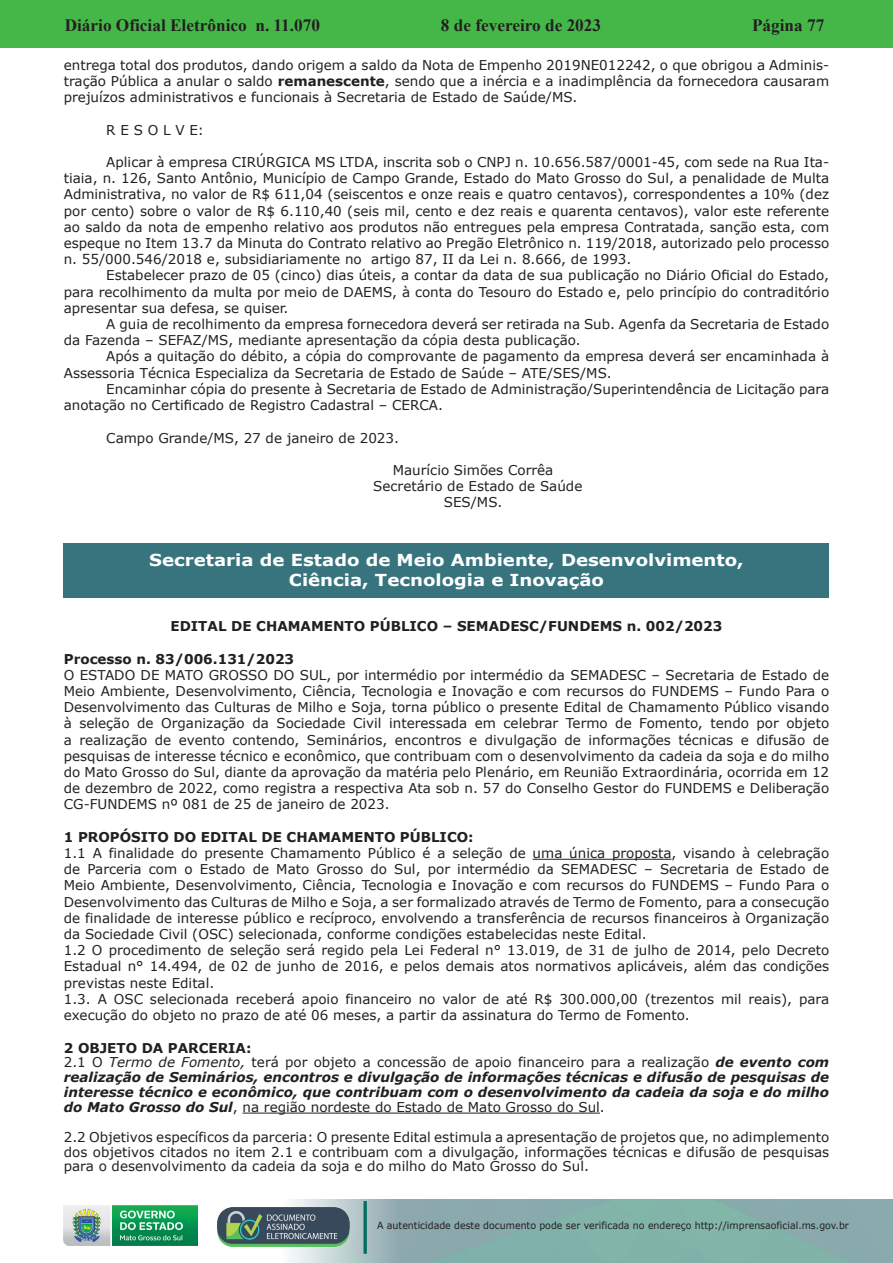
<style>
.page{position:relative;width:893px;height:1263px;background:#fff}
.page>*{position:absolute;margin:0;border:0;box-sizing:border-box;transform-origin:0 0}
.t1{font:700 17.25px "Times New Roman";color:#231f20}
.Atos_Normativos_das{font:700 16.5px "Verdana";color:#fff;scale:1.1 1}
.Título_5{font:13.5px/16.2px "Verdana";color:#231f20;text-align:justify}
.Normal_wrd_19{font:13.5px/16.2px "Verdana";color:#231f20}
.Parágrafo_da_Lista{font:italic 700 13.5px/14.9px "Verdana";color:#231f20;text-align:justify}
.inicio{font:13.5px/16.2px "Verdana";color:#231f20;text-align:justify}
.Parágrafo_da_Lista-2{font:13.5px/14.9px "Verdana";color:#231f20;text-align:justify}
.Título_5-2{font:700 13.5px "Verdana";color:#231f20}
.t2{font:9.9px "Verdana";color:#231f20;scale:.95 1}
.s1{font-weight:700}
.s2{font-weight:400;font-style:normal}
.s3{font-weight:400}
</style>
<div class="page">
<div style="left:0;top:0;width:893px;height:48px;background:#45b749"></div>
<img style="left:63px;top:1199px;width:830px;height:64px">
<img style="left:364px;top:1202px;width:2px;height:51px">
<img style="left:218px;top:1207px;width:132px;height:39px">
<img style="left:64px;top:1205px;width:134px;height:41px">
<hr style="left:533px;top:859px;width:138px;height:1px;background:#231f20">
<hr style="left:243px;top:1113px;width:357px;height:1px;background:#231f20">
<div style="left:64px;top:543px;width:765px;height:54px;background:#37747e"></div>
<p class="t1" style="left:65px;top:13px;width:257px">Diário Oficial Eletrônico n. 11.070</p>
<p class="t1" style="left:441px;top:13px;width:162px">8 de fevereiro de 2023</p>
<p class="t1" style="left:752px;top:13px;width:74px">Página 77</p>
<p class="inicio" style="left:64px;top:57px;width:767px">entrega total dos produtos, dando origem a saldo da Nota de Empenho 2019NE012242, o que obrigou a Adminis&shy;tração Pública a anular o saldo <span class="s1">remanescente</span>, sendo que a inércia e a inadimplência da fornecedora causaram prejuízos administrativos e funcionais à Secretaria de Estado de Saúde/MS.</p>
<p class="Normal_wrd_19" style="left:106px;top:122px;width:99px">R E S O L V E:</p>
<p class="Normal_wrd_19" style="left:64px;top:154px;width:767px;text-align:justify;text-indent:43px">Aplicar à empresa CIRÚRGICA MS LTDA, inscrita sob o CNPJ n. 10.656.587/0001-45, com sede na Rua Ita&shy;tiaia, n. 126, Santo Antônio, Município de Campo Grande, Estado do Mato Grosso do Sul, a penalidade de Multa Administrativa, no valor de R$ 611,04 (seiscentos e onze reais e quatro centavos), correspondentes a 10% (dez por cento) sobre o valor de R$ 6.110,40 (seis mil, cento e dez reais e quarenta centavos), valor este referente ao saldo da nota de empenho relativo aos produtos não entregues pela empresa Contratada, sanção esta, com espeque no Item 13.7 da Minuta do Contrato relativo ao Pregão Eletrônico n. 119/2018, autorizado pelo processo n. 55/000.546/2018 e, subsidiariamente no artigo 87, II da Lei n. 8.666, de 1993.</p>
<p class="Normal_wrd_19" style="left:64px;top:267px;width:767px;text-align:justify;text-indent:43px">Estabelecer prazo de 05 (cinco) dias úteis, a contar da data de sua publicação no Diário Oficial do Estado, para recolhimento da multa por meio de DAEMS, à conta do Tesouro do Estado e, pelo princípio do contraditório apresentar sua defesa, se quiser.</p>
<p class="Normal_wrd_19" style="left:64px;top:316px;width:767px;text-indent:43px">A guia de recolhimento da empresa fornecedora deverá ser retirada na Sub. Agenfa da Secretaria de Estado da Fazenda – SEFAZ/MS, mediante apresentação da cópia desta publicação.</p>
<p class="Normal_wrd_19" style="left:64px;top:348px;width:767px;text-indent:43px">Após a quitação do débito, a cópia do comprovante de pagamento da empresa deverá ser encaminhada à<br>Assessoria Técnica Especializa da Secretaria de Estado de Saúde – ATE/SES/MS.</p>
<p class="Normal_wrd_19" style="left:64px;top:381px;width:767px;text-indent:43px">Encaminhar cópia do presente à Secretaria de Estado de Administração/Superintendência de Licitação para anotação no Certificado de Registro Cadastral – CERCA.</p>
<p class="Normal_wrd_19" style="left:106px;top:429px;width:294px">Campo Grande/MS, 27 de janeiro de 2023.</p>
<p class="inicio" style="left:393px;top:462px;width:162px">Maurício Simões Corrêa</p>
<p class="inicio" style="left:373px;top:478px;width:211px">Secretário de Estado de Saúde</p>
<p class="inicio" style="left:444px;top:494px;width:60px">SES/MS.</p>
<p class="Atos_Normativos_das" style="left:149px;top:549px;width:542px">Secretaria de Estado de Meio Ambiente, Desenvolvimento,</p>
<p class="Atos_Normativos_das" style="left:289px;top:568px;width:288px">Ciência, Tecnologia e Inovação</p>
<p class="Título_5-2" style="left:171px;top:617px;width:553px">EDITAL DE CHAMAMENTO PÚBLICO – SEMADESC/FUNDEMS n. 002/2023</p>
<p class="Título_5-2" style="left:64px;top:649px;width:232px">Processo n. 83/006.131/2023</p>
<p class="Título_5" style="left:64px;top:667px;width:767px">O ESTADO DE MATO GROSSO DO SUL, por intermédio por intermédio da SEMADESC – Secretaria de Estado de Meio Ambiente, Desenvolvimento, Ciência, Tecnologia e Inovação e com recursos do FUNDEMS – Fundo Para o Desenvolvimento das Culturas de Milho e Soja, torna público o presente Edital de Chamamento Público visando à seleção de Organização da Sociedade Civil interessada em celebrar Termo de Fomento, tendo por objeto a realização de evento contendo, Seminários, encontros e divulgação de informações técnicas e difusão de pesquisas de interesse técnico e econômico, que contribuam com o desenvolvimento da cadeia da soja e do milho do Mato Grosso do Sul, diante da aprovação da matéria pelo Plenário, em Reunião Extraordinária, ocorrida em 12 de dezembro de 2022, como registra a respectiva Ata sob n. 57 do Conselho Gestor do FUNDEMS e Deliberação CG-FUNDEMS nº 081 de 25 de janeiro de 2023.</p>
<p class="Título_5-2" style="left:64px;top:827px;width:411px">1 PROPÓSITO DO EDITAL DE CHAMAMENTO PÚBLICO:</p>
<p class="Título_5" style="left:64px;top:845px;width:767px">1.1 A finalidade do presente Chamamento Público é a seleção de uma única proposta, visando à celebração de Parceria com o Estado de Mato Grosso do Sul, por intermédio da SEMADESC – Secretaria de Estado de Meio Ambiente, Desenvolvimento, Ciência, Tecnologia e Inovação e com recursos do FUNDEMS – Fundo Para o Desenvolvimento das Culturas de Milho e Soja, a ser formalizado através de Termo de Fomento, para a consecução de finalidade de interesse público e recíproco, envolvendo a transferência de recursos financeiros à Organização da Sociedade Civil (OSC) selecionada, conforme condições estabelecidas neste Edital.</p>
<p class="Título_5" style="left:64px;top:942px;width:767px">1.2 O procedimento de seleção será regido pela Lei Federal n° 13.019, de 31 de julho de 2014, pelo Decreto Estadual n° 14.494, de 02 de junho de 2016, e pelos demais atos normativos aplicáveis, além das condições previstas neste Edital.</p>
<p class="Título_5" style="left:64px;top:991px;width:767px">1.3. A OSC selecionada receberá apoio financeiro no valor de até R$ 300.000,00 (trezentos mil reais), para execução do objeto no prazo de até 06 meses, a partir da assinatura do Termo de Fomento.</p>
<p class="Título_5-2" style="left:64px;top:1038px;width:189px">2 OBJETO DA PARCERIA:</p>
<p class="Parágrafo_da_Lista" style="left:64px;top:1055px;width:767px"><span class="s2">2.1 O</span> <span class="s3">Termo de Fomento,</span> <span class="s2">terá por objeto a concessão de apoio financeiro para a realização</span> de evento com realização de Seminários, encontros e divulgação de informações técnicas e difusão de pesquisas de interesse técnico e econômico, que contribuam com o desenvolvimento da cadeia da soja e do milho do Mato Grosso do Sul<span class="s2">, na região nordeste do Estado de Mato Grosso do Sul.</span></p>
<p class="Parágrafo_da_Lista-2" style="left:64px;top:1129px;width:767px">2.2 Objetivos específicos da parceria: O presente Edital estimula a apresentação de projetos que, no adimplemento dos objetivos citados no item 2.1 e contribuam com a divulgação, informações técnicas e difusão de pesquisas para o desenvolvimento da cadeia da soja e do milho do Mato Grosso do Sul.</p>
<p class="t2" style="left:377px;top:1219px;width:498px">A autenticidade deste documento pode ser verificada no endereço http://imprensaoficial.ms.gov.br</p>
</div>
